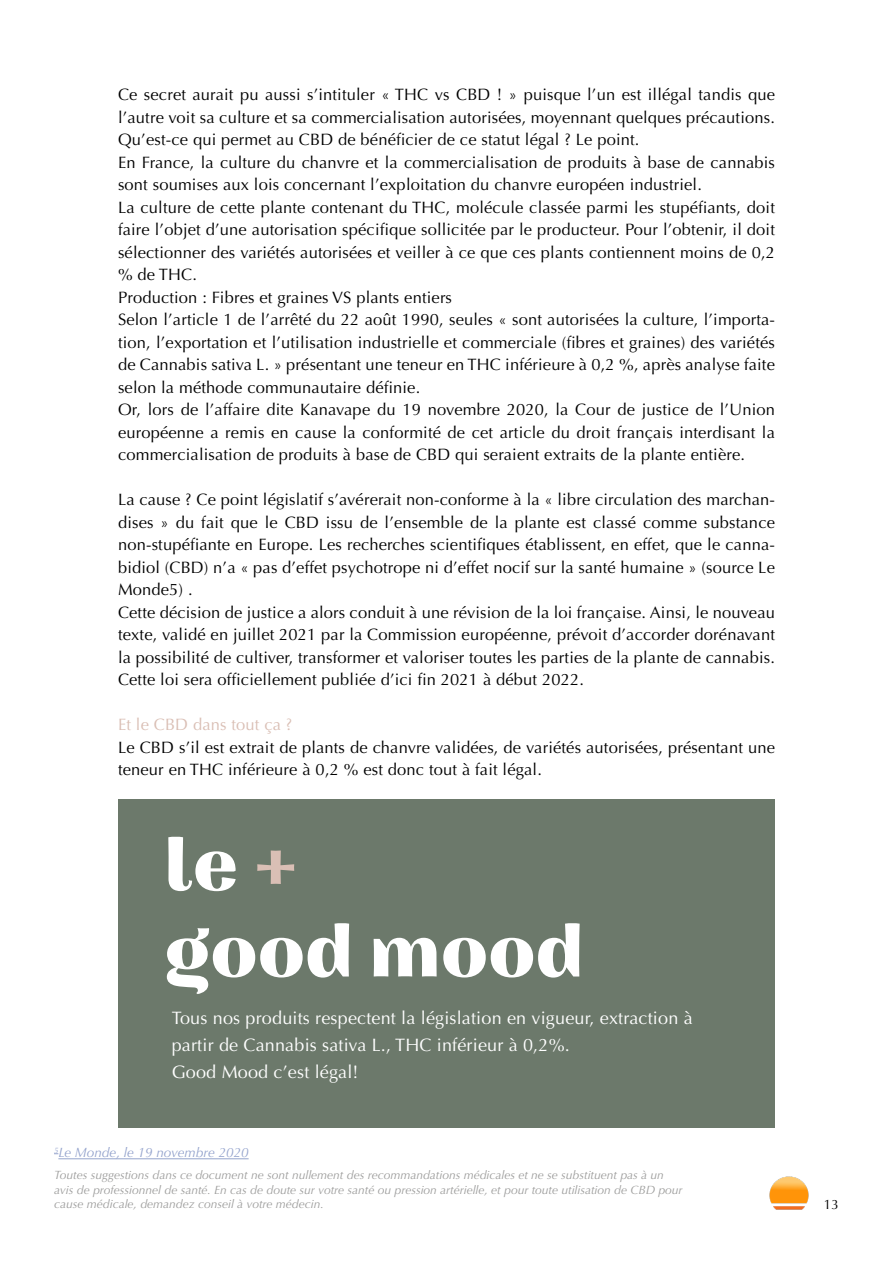
<style>
.page{position:relative;width:893px;height:1263px;background:#fff}
.page>*{position:absolute;margin:0;border:0;box-sizing:border-box;transform-origin:0 0}
.t1{font:700 72px/86.4px "Nazare";color:#fff}
.t2{font:18px/27px "Optima";letter-spacing:.01em;color:#fff}
.t3{font:16.5px/22.5px "Optima";letter-spacing:.01em;color:#000}
.t4{font:16.5px "Optima";letter-spacing:.01em;color:#dabfb5}
.t5{font:italic 13.5px "Optima";color:#95a4cd}
.t6{font:13.5px "Optima";color:#000}
.t7{font:italic 12px/14.4px "Optima";color:#9d9d9c}
.s1{color:#dabfb5}
</style>
<div class="page">
<div style="left:118px;top:799px;width:657px;height:329px;background:#6c796b"></div>
<hr style="left:58px;top:1158px;width:191px;height:1px;background:#95a4cd">
<img style="left:769px;top:1176px;width:40px;height:34px">
<p class="t3" style="left:118px;top:84px;width:658px">Ce secret aurait pu aussi s’intituler « THC vs CBD ! » puisque l’un est illégal tandis que l’autre voit sa culture et sa commercialisation autorisées, moyennant quelques précautions.<br>Qu’est-ce qui permet au CBD de bénéficier de ce statut légal ? Le point.<br>En France, la culture du chanvre et la commercialisation de produits à base de cannabis sont soumises aux lois concernant l’exploitation du chanvre européen industriel.<br>La culture de cette plante contenant du THC, molécule classée parmi les stupéfiants, doit faire l’objet d’une autorisation spécifique sollicitée par le producteur. Pour l’obtenir, il doit sélectionner des variétés autorisées et veiller à ce que ces plants contiennent moins de 0,2 % de THC.<br>Production : Fibres et graines VS plants entiers<br>Selon l’article 1 de l’arrêté du 22 août 1990, seules « sont autorisées la culture, l’importa&shy;tion, l’exportation et l’utilisation industrielle et commerciale (fibres et graines) des variétés de Cannabis sativa L. » présentant une teneur en THC inférieure à 0,2 %, après analyse faite selon la méthode communautaire définie.<br>Or, lors de l’affaire dite Kanavape du 19 novembre 2020, la Cour de justice de l’Union européenne a remis en cause la conformité de cet article du droit français interdisant la commercialisation de produits à base de CBD qui seraient extraits de la plante entière.</p>
<p class="t3" style="left:118px;top:489px;width:658px">La cause ? Ce point législatif s’avérerait non-conforme à la « libre circulation des marchan&shy;dises » du fait que le CBD issu de l’ensemble de la plante est classé comme substance non-stupéfiante en Europe. Les recherches scientifiques établissent, en effet, que le canna&shy;bidiol (CBD) n’a « pas d’effet psychotrope ni d’effet nocif sur la santé humaine » (source Le Monde5) .<br>Cette décision de justice a alors conduit à une révision de la loi française. Ainsi, le nouveau texte, validé en juillet 2021 par la Commission européenne, prévoit d’accorder dorénavant la possibilité de cultiver, transformer et valoriser toutes les parties de la plante de cannabis.<br>Cette loi sera officiellement publiée d’ici fin 2021 à début 2022.</p>
<p class="t4" style="left:118px;top:715px;width:176px">Et le CBD dans tout ça ?</p>
<p class="t3" style="left:118px;top:736px;width:658px">Le CBD s’il est extrait de plants de chanvre validées, de variétés autorisées, présentant une teneur en THC inférieure à 0,2 % est donc tout à fait légal.</p>
<h1 class="t1" style="left:164px;top:824px;width:422px">le <span class="s1">+<br></span>good mood</h1>
<p class="t2" style="left:172px;top:1004px;width:522px">Tous nos produits respectent la législation en vigueur, extraction à partir de Cannabis sativa L., THC inférieur à 0,2%.<br>Good Mood c’est légal!</p>
<p class="t5" style="left:54px;top:1145px;width:196px"><sup>5</sup>Le Monde, le 19 novembre 2020</p>
<p class="t7" style="left:54px;top:1168px;width:630px">Toutes suggestions dans ce document ne sont nullement des recommandations médicales et ne se substituent pas à un avis de professionnel de santé. En cas de doute sur votre santé ou pression artérielle, et pour toute utilisation de CBD pour cause médicale, demandez conseil à votre médecin.</p>
<p class="t6" style="left:824px;top:1196px;width:17px">13</p>
</div>
